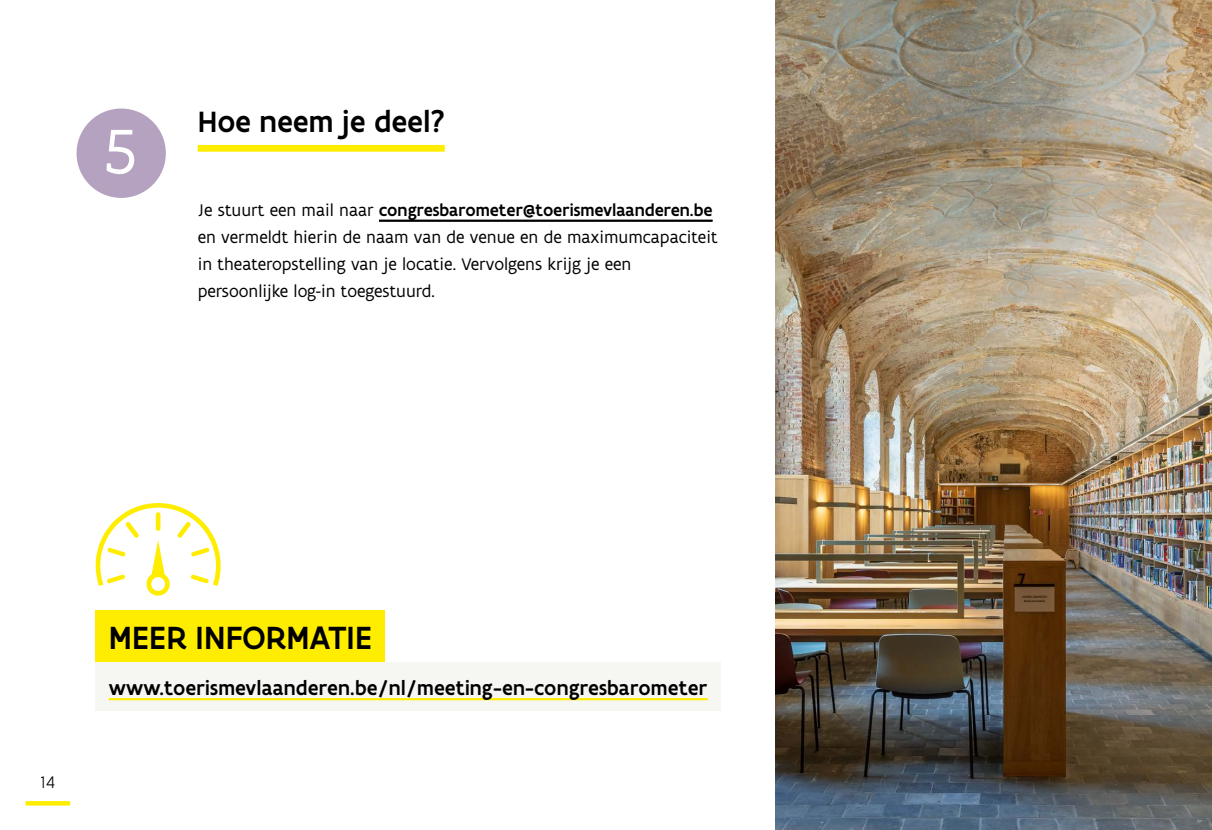
<style>
.page{position:relative;width:1212px;height:830px;background:#fff}
.page>*{position:absolute;margin:0;border:0;box-sizing:border-box;transform-origin:0 0}
.t1{font:67.73px "Flanders Art Serif";color:#fff}
.t2{font:500 34.43px "Flanders Art Sans";letter-spacing:.005em;color:#000}
.t3{font:500 31.5px "Flanders Art Sans";color:#000}
.t4{font:500 21.38px "Flanders Art Sans";letter-spacing:.005em;color:#000}
.t5{font:18px/27px "Flanders Art Sans";color:#000}
.t6{font:300 18px "Flanders Art Sans";color:#000}
.s1{font-weight:500}
</style>
<div class="page">
<svg style="left:26px;top:801px;width:44px;height:4px"></svg>
<img style="left:775px;top:0;width:437px;height:829px">
<div style="left:198px;top:145px;width:247px;height:7px;background:#ffed00"></div>
<hr style="left:379px;top:219px;width:334px;height:3px;background:#000">
<div style="left:77px;top:108px;width:89px;height:90px;background:#b4a2c0;border-radius:50%"></div>
<div style="left:96px;top:610px;width:289px;height:52px;background:#ffed00"></div>
<div style="left:96px;top:662px;width:625px;height:48px;background:#f6f6f3"></div>
<hr style="left:109px;top:697px;width:599px;height:3px;background:#ffed00">
<svg style="left:96px;top:503px;width:125px;height:92px"></svg>
<h1 class="t1" style="left:104px;top:112px;width:34px">5</h1>
<h3 class="t3" style="left:198px;top:102px;width:248px">Hoe neem je deel?</h3>
<p class="t5" style="left:198px;top:197px;width:521px">Je stuurt een mail naar <span class="s1">congresbarometer@toerismevlaanderen.be </span>en vermeldt hierin de naam van de venue en de maximumcapaciteit in theateropstelling van je locatie. Vervolgens krijg je een persoonlijke log-in toegestuurd.</p>
<p class="t6" style="left:41px;top:770px;width:15px">14</p>
<h2 class="t2" style="left:109px;top:616px;width:264px">MEER INFORMATIE</h2>
<p class="t4" style="left:109px;top:674px;width:600px">www.toerismevlaanderen.be/nl/meeting-en-congresbarometer</p>
</div>
